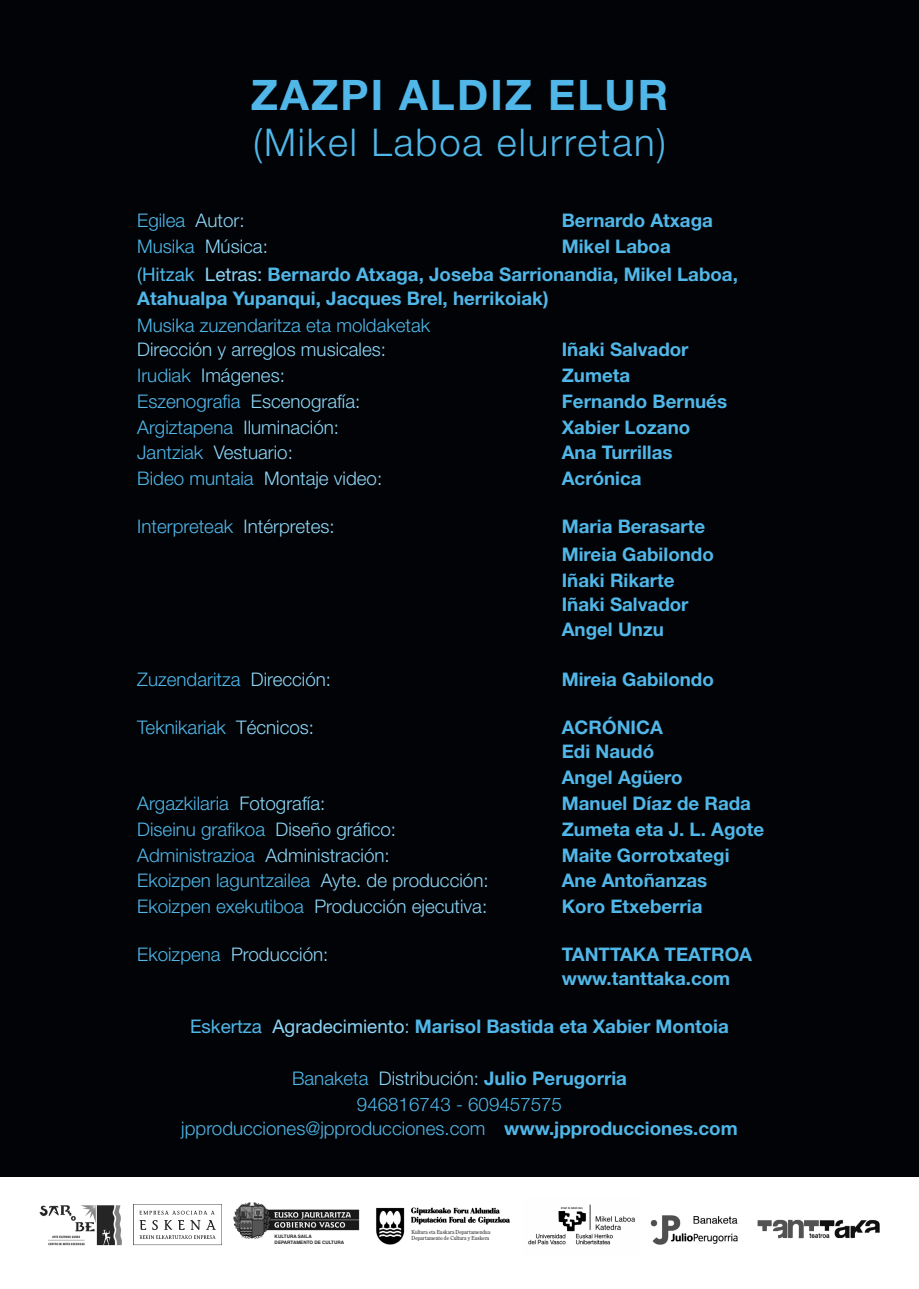
<style>
.page{position:relative;width:919px;height:1289px;background:#fff}
.page>*{position:absolute;margin:0;border:0;box-sizing:border-box;transform-origin:0 0}
.Título_2{font:700 42.15px "Helvetica Neue";letter-spacing:.05em;color:#50b7e8}
.Título_2-2{font:300 38.25px "Helvetica Neue";letter-spacing:.05em;color:#50b7e8}
.t1{font:700 18.75px/24px "Helvetica Neue";color:#50b7e8}
.t2{font:300 18.75px/24px "Helvetica Neue";color:#50b7e8}
.t3{font:300 18.75px "Helvetica Neue";color:#8dd7f7}
.t4{font:5.55px "Century Old Style";color:#231f20;scale:.9 1}
.t5{font:700 4.65px "Helvetica";color:#231f20}
.s1{color:#8dd7f7}
.s2{color:#50b7e8}
.s3{font-weight:400}
.s4{font-weight:400;color:#8dd7f7}
.s5{font-weight:300;color:#8dd7f7}
.s6{font-weight:300}
.s7{font-weight:700}
</style>
<div class="page">
<div style="left:0;top:0;width:918px;height:1176px;background:#020307"></div>
<img style="left:528px;top:1204px;width:107px;height:41px">
<img style="left:376px;top:1207px;width:134px;height:38px">
<img style="left:233px;top:1202px;width:127px;height:37px">
<img style="left:40px;top:1205px;width:82px;height:41px">
<img style="left:650px;top:1215px;width:88px;height:30px">
<img style="left:133px;top:1204px;width:89px;height:42px">
<img style="left:757px;top:1219px;width:123px;height:20px">
<p class="Título_2" style="left:251px;top:69px;width:419px">ZAZPI ALDIZ ELUR</p>
<p class="Título_2-2" style="left:253px;top:119px;width:414px">(Mikel Laboa elurretan)</p>
<p class="t2" style="left:137px;top:208px;width:109px">Egilea <span class="s1">Autor:</span></p>
<p class="t1" style="left:561px;top:208px;width:153px">Bernardo Atxaga</p>
<p class="t3" style="left:137px;top:235px;width:132px"><span class="s2">Musika</span> Música:</p>
<p class="t1" style="left:561px;top:234px;width:110px">Mikel Laboa</p>
<p class="t1" style="left:137px;top:261px;width:602px"><span class="s3">(Hitzak</span> <span class="s4">Letras:</span> Bernardo Atxaga, Joseba Sarrionandia, Mikel Laboa,<br>Atahualpa Yupanqui, Jacques Brel, herrikoiak)</p>
<p class="t2" style="left:137px;top:313px;width:294px">Musika zuzendaritza eta moldaketak<br><span class="s1">Dirección y arreglos musicales:</span></p>
<p class="t1" style="left:561px;top:337px;width:128px">Iñaki Salvador</p>
<p class="t3" style="left:137px;top:364px;width:149px"><span class="s2">Irudiak</span> Imágenes:</p>
<p class="t1" style="left:561px;top:363px;width:70px">Zumeta</p>
<p class="t3" style="left:137px;top:389px;width:225px"><span class="s2">Eszenografia</span> Escenografía:</p>
<p class="t1" style="left:561px;top:389px;width:167px">Fernando Bernués</p>
<p class="t3" style="left:137px;top:415px;width:203px"><span class="s2">Argiztapena</span> Iluminación:</p>
<p class="t1" style="left:561px;top:414px;width:130px">Xabier Lozano</p>
<p class="t3" style="left:137px;top:441px;width:157px"><span class="s2">Jantziak</span> Vestuario:</p>
<p class="t1" style="left:561px;top:440px;width:112px">Ana Turrillas</p>
<p class="t3" style="left:137px;top:467px;width:246px"><span class="s2">Bideo muntaia</span> Montaje video:</p>
<p class="t1" style="left:561px;top:466px;width:81px">Acrónica</p>
<p class="t2" style="left:137px;top:514px;width:199px">Interpreteak <span class="s1">Intérpretes:</span></p>
<p class="t1" style="left:561px;top:514px;width:145px">Maria Berasarte</p>
<p class="t1" style="left:561px;top:541px;width:153px">Mireia Gabilondo</p>
<p class="t1" style="left:561px;top:567px;width:114px">Iñaki Rikarte</p>
<p class="t1" style="left:561px;top:591px;width:128px">Iñaki Salvador</p>
<p class="t1" style="left:561px;top:617px;width:104px">Angel Unzu</p>
<p class="t2" style="left:137px;top:667px;width:195px">Zuzendaritza <span class="s1">Dirección:</span></p>
<p class="t1" style="left:561px;top:667px;width:153px">Mireia Gabilondo</p>
<p class="t2" style="left:137px;top:715px;width:178px">Teknikariak <span class="s1">Técnicos:</span></p>
<p class="t1" style="left:561px;top:715px;width:103px">ACRÓNICA</p>
<p class="t1" style="left:561px;top:739px;width:94px">Edi Naudó</p>
<p class="t1" style="left:561px;top:765px;width:122px">Angel Agüero</p>
<p class="t2" style="left:137px;top:790px;width:189px">Argazkilaria <span class="s1">Fotografía:</span></p>
<p class="t1" style="left:561px;top:790px;width:191px">Manuel Díaz de Rada</p>
<p class="t2" style="left:137px;top:816px;width:260px">Diseinu grafikoa <span class="s1">Diseño gráfico:</span></p>
<p class="t1" style="left:561px;top:816px;width:204px">Zumeta eta J. L. Agote</p>
<p class="t3" style="left:137px;top:843px;width:254px"><span class="s2">Administrazioa</span> Administración:</p>
<p class="t1" style="left:561px;top:842px;width:169px">Maite Gorrotxategi</p>
<p class="t2" style="left:137px;top:868px;width:353px">Ekoizpen laguntzailea <span class="s1">Ayte. de producción:</span></p>
<p class="t1" style="left:561px;top:868px;width:147px">Ane Antoñanzas</p>
<p class="t3" style="left:137px;top:895px;width:351px"><span class="s2">Ekoizpen exekutiboa</span> Producción ejecutiva:</p>
<p class="t1" style="left:561px;top:894px;width:142px">Koro Etxeberria</p>
<p class="t3" style="left:137px;top:943px;width:193px"><span class="s2">Ekoizpena</span> Producción:</p>
<p class="t1" style="left:561px;top:942px;width:192px">TANTTAKA TEATROA</p>
<p class="t1" style="left:561px;top:966px;width:170px">www.tanttaka.com</p>
<p class="t1" style="left:190px;top:1014px;width:540px"><span class="s3">Eskertza</span> <span class="s4">Agradecimiento</span><span class="s5">:</span> Marisol Bastida eta Xabier Montoia</p>
<p class="t1" style="left:292px;top:1066px;width:336px"><span class="s6">Banaketa</span> <span class="s5">Distribución:</span> Julio Perugorria</p>
<p class="t2" style="left:181px;top:1092px;width:557px;text-align:center">946816743 - 609457575<br>jpproducciones@jpproducciones.com <span class="s7">www.jpproducciones.com</span></p>
<p class="t5" style="left:274px;top:1232px;width:39px">KULTURA SAILA</p>
<p class="t5" style="left:274px;top:1238px;width:71px">DEPARTAMENTO DE CULTURA</p>
<p class="t4" style="left:411px;top:1228px;width:89px">Kultura eta Euskara Departamendua</p>
<p class="t4" style="left:411px;top:1234px;width:88px">Departamento de Cultura y Euskera</p>
</div>
